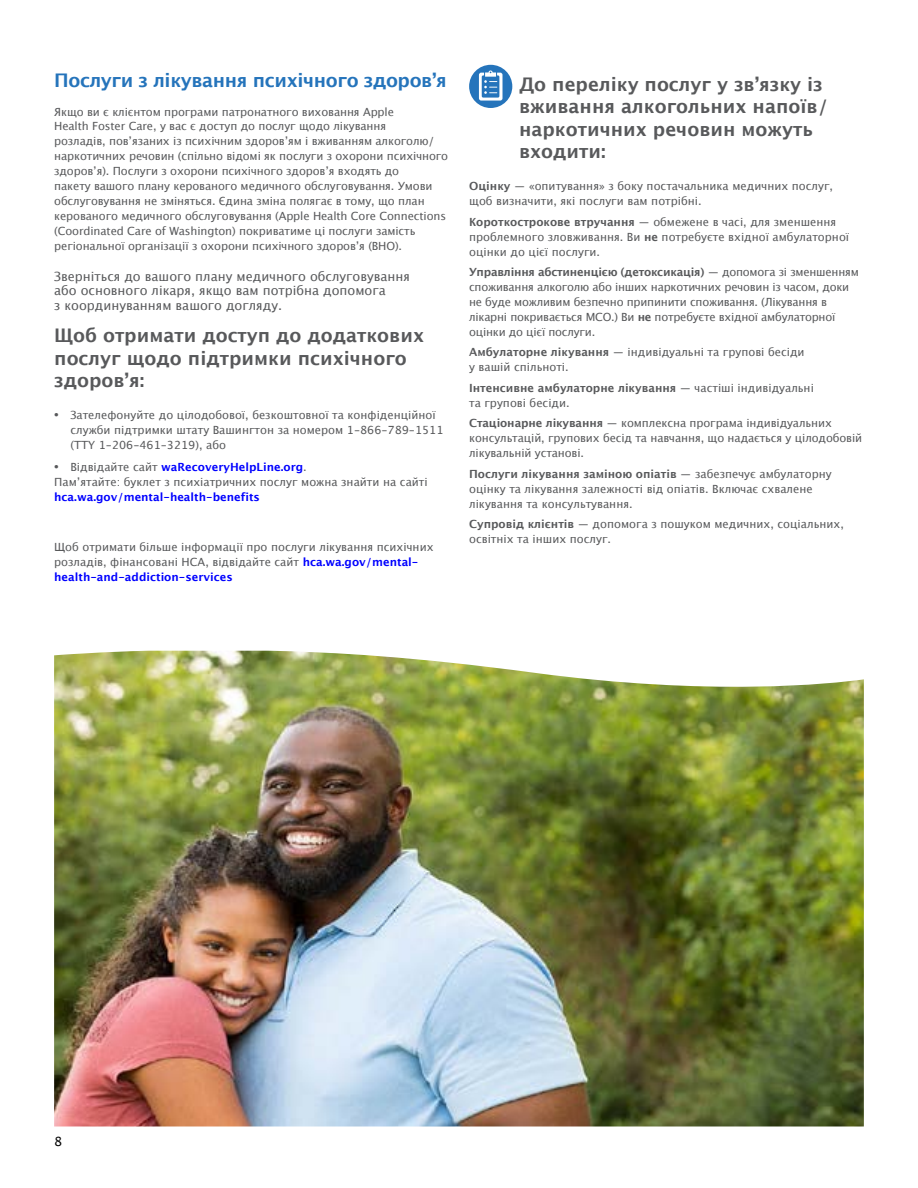
<style>
.page{position:relative;width:918px;height:1188px;background:#fff}
.page>*{position:absolute;margin:0;border:0;box-sizing:border-box;transform-origin:0 0}
.t1{font:700 18.75px/22.5px "Lucida Grande";color:#58595b}
.t2{font:700 18.75px "Lucida Grande";letter-spacing:-.02em;color:#2574bb}
.t3{font:12.75px/15px "Lucida Grande";color:#58595b}
.t4{font:12.75px "Lucida Grande";color:#000}
.t5{font:11.25px/15px "Lucida Grande";letter-spacing:-.01em;color:#58595b}
.t6{font:700 11.25px "Lucida Grande";color:#00f}
.s1{font-family:"Myriad Pro";font-size:16.5px}
.s2{font-weight:700;color:#00f}
.s3{font-weight:700}
</style>
<div class="page">
<div style="left:469px;top:65px;width:43px;height:43px;background:#2574bb;border-radius:50%"></div>
<svg style="left:479px;top:71px;width:24px;height:30px"></svg>
<img style="left:54px;top:651px;width:810px;height:475px">
<h1 class="t2" style="left:54px;top:68px;width:394px">Послуги з лікування психічного здоров’я</h1>
<p class="t5" style="left:54px;top:104px;width:395px">Якщо ви є клієнтом програми патронатного виховання Apple<br>Health Foster Care, у вас є доступ до послуг щодо лікування<br>розладів, пов’язаних із психічним здоров’ям і вживанням алкоголю/ наркотичних речовин (спільно відомі як послуги з охорони психічного здоров’я). Послуги з охорони психічного здоров’я входять до<br>пакету вашого плану керованого медичного обслуговування. Умови обслуговування не зміняться. Єдина зміна полягає в тому, що план керованого медичного обслуговування (Apple Health Core Connections (Coordinated Care of Washington) покриватиме ці послуги замість регіональної організації з охорони психічного здоров’я (BHO).</p>
<p class="t3" style="left:54px;top:269px;width:357px">Зверніться до вашого плану медичного обслуговування або основного лікаря, якщо вам потрібна допомога<br>з координуванням вашого догляду.</p>
<h1 class="t1" style="left:54px;top:325px;width:371px">Щоб отримати доступ до додаткових послуг щодо підтримки психічного здоров’я:</h1>
<p class="t5" style="left:70px;top:408px;width:375px;text-indent:-16px"><span class="s1">•</span> Зателефонуйте до цілодобової, безкоштовної та конфіденційної служби підтримки штату Вашингтон за номером 1-866-789-1511 (TTY 1-206-461-3219), або</p>
<p class="t5" style="left:54px;top:460px;width:375px"><span class="s1">•</span> Відвідайте сайт <span class="s2">waRecoveryHelpLine.org</span>.<br>Пам’ятайте: буклет з психіатричних послуг можна знайти на сайті</p>
<p class="t6" style="left:54px;top:489px;width:207px">hca.wa.gov/mental-health-benefits</p>
<p class="t5" style="left:54px;top:540px;width:381px">Щоб отримати більше інформації про послуги лікування психічних розладів, фінансовані HCA, відвідайте сайт <span class="s2">hca.wa.gov/mental&shy;health-and-addiction-services</span></p>
<h1 class="t1" style="left:519px;top:74px;width:311px">До переліку послуг у зв’язку із вживання алкогольних напоїв/ наркотичних речовин можуть входити:</h1>
<p class="t5" style="left:469px;top:179px;width:366px"><span class="s3">Оцінку</span> — «опитування» з боку постачальника медичних послуг, щоб визначити, які послуги вам потрібні.</p>
<p class="t5" style="left:469px;top:215px;width:382px"><span class="s3">Короткострокове втручання</span> — обмежене в часі, для зменшення проблемного зловживання. Ви <span class="s3">не</span> потребуєте вхідної амбулаторної оцінки до цієї послуги.</p>
<p class="t5" style="left:469px;top:265px;width:391px"><span class="s3">Управління абстиненцією (детоксикація)</span> — допомога зі зменшенням споживання алкоголю або інших наркотичних речовин із часом, доки не буде можливим безпечно припинити споживання. (Лікування в лікарні покривається MCO.) Ви <span class="s3">не</span> потребуєте вхідної амбулаторної оцінки до цієї послуги.</p>
<p class="t5" style="left:469px;top:345px;width:337px"><span class="s3">Амбулаторне лікування</span> — індивідуальні та групові бесіди у вашій спільноті.</p>
<p class="t5" style="left:469px;top:381px;width:346px"><span class="s3">Інтенсивне амбулаторне лікування</span> — частіші індивідуальні та групові бесіди.</p>
<p class="t5" style="left:469px;top:416px;width:395px"><span class="s3">Стаціонарне лікування</span> — комплексна програма індивідуальних консультацій, групових бесід та навчання, що надається у цілодобовій лікувальній установі.</p>
<p class="t5" style="left:469px;top:467px;width:364px"><span class="s3">Послуги лікування заміною опіатів</span> — забезпечує амбулаторну оцінку та лікування залежності від опіатів. Включає схвалене лікування та консультування.</p>
<p class="t5" style="left:469px;top:517px;width:376px"><span class="s3">Супровід клієнтів</span> — допомога з пошуком медичних, соціальних, освітніх та інших послуг.</p>
<p class="t4" style="left:54px;top:1133px;width:10px">8</p>
</div>
